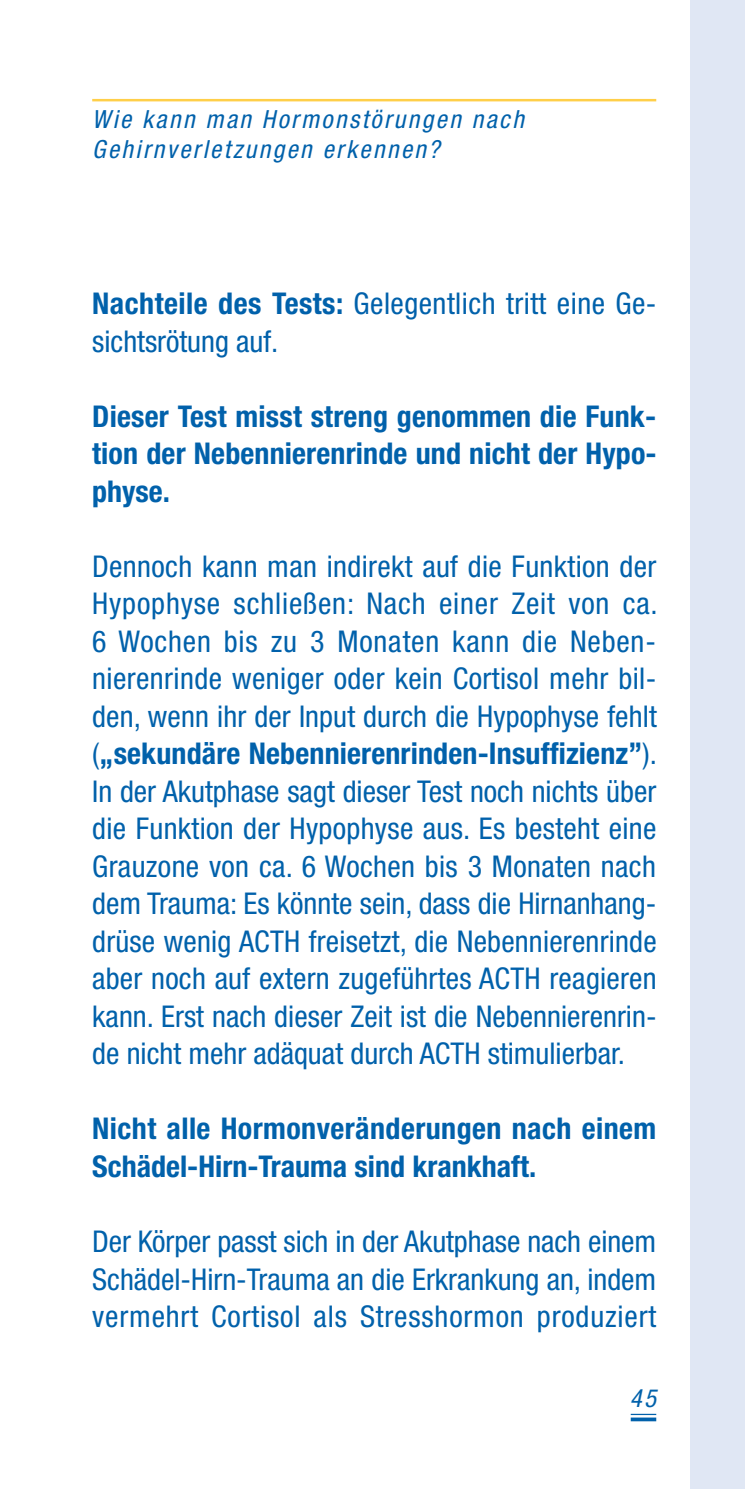
<style>
.page{position:relative;width:745px;height:1489px;background:#fff}
.page>*{position:absolute;margin:0;border:0;box-sizing:border-box;transform-origin:0 0}
.t1{font:condensed 30px/37.5px "Helvetica Neue LT Pro";letter-spacing:.01em;color:#0161ab}
.t2{font:700 condensed 30px/37.5px "Helvetica Neue LT Pro";letter-spacing:.005em;color:#0161ab;text-align:justify}
.t3{font:italic condensed 25px/30px "Helvetica Neue LT Pro";letter-spacing:.095em;color:#0161ab}
.s1{font-weight:700}
</style>
<div class="page">
<div style="left:689px;top:0;width:55px;height:1488px;background:#e0e7f4"></div>
<hr style="left:92px;top:99px;width:564px;height:2px;background:#ffcf49">
<svg style="left:630px;top:1413px;width:25px;height:1px"></svg>
<svg style="left:630px;top:1417px;width:25px;height:4px"></svg>
<p class="t3" style="left:92px;top:104px;width:433px">Wie kann man Hormonstörungen nach<br>Gehirnverletzungen erkennen?</p>
<p class="t1" style="left:92px;top:284px;width:565px"><span class="s1">Nachteile des Tests:</span> Gelegentlich tritt eine Ge&shy;sichtsrötung auf.</p>
<p class="t2" style="left:92px;top:397px;width:565px">Dieser Test misst streng genommen die Funk&shy;tion der Nebennierenrinde und nicht der Hypo&shy;physe.</p>
<p class="t1" style="left:92px;top:547px;width:566px">Dennoch kann man indirekt auf die Funktion der Hypophyse schließen: Nach einer Zeit von ca.<br>6 Wochen bis zu 3 Monaten kann die Neben&shy;nierenrinde weniger oder kein Cortisol mehr bil&shy;den, wenn ihr der Input durch die Hypophyse fehlt (<span class="s1">„sekundäre Nebennierenrinden-Insuffizienz”</span>).<br>In der Akutphase sagt dieser Test noch nichts über die Funktion der Hypophyse aus. Es besteht eine Grauzone von ca. 6 Wochen bis 3 Monaten nach dem Trauma: Es könnte sein, dass die Hirnanhang&shy;drüse wenig ACTH freisetzt, die Nebennierenrinde aber noch auf extern zugeführtes ACTH reagieren kann. Erst nach dieser Zeit ist die Nebennierenrin&shy;de nicht mehr adäquat durch ACTH stimulierbar.</p>
<p class="t2" style="left:92px;top:1109px;width:565px">Nicht alle Hormonveränderungen nach einem<br>Schädel-Hirn-Trauma sind krankhaft.</p>
<p class="t1" style="left:92px;top:1222px;width:565px;text-align:justify">Der Körper passt sich in der Akutphase nach einem Schädel-Hirn-Trauma an die Erkrankung an, indem vermehrt Cortisol als Stresshormon produziert</p>
<p class="t3" style="left:629px;top:1383px;width:28px">45</p>
</div>
